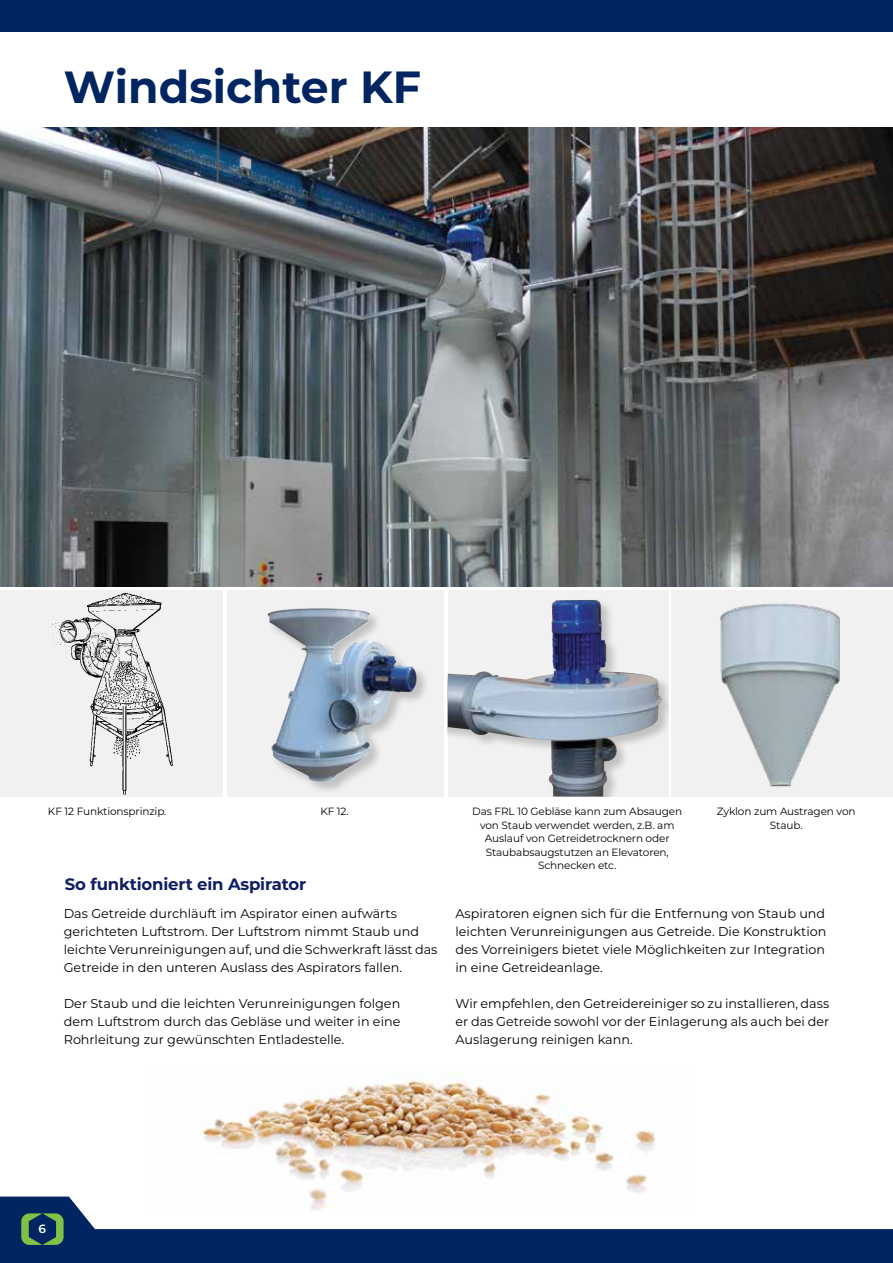
<style>
.page{position:relative;width:893px;height:1263px;background:#fff}
.page>*{position:absolute;margin:0;border:0;box-sizing:border-box;transform-origin:0 0}
.t1{font:700 45px "Montserrat";color:#002561}
.t2{font:700 16.5px "Montserrat";letter-spacing:-.01em;color:#0e1e63}
.t3{font:12.75px/18px "Montserrat";color:#000;text-align:justify}
.t4{font:600 12px "Montserrat";color:#fff}
.t5{font:10.5px/13.5px "Montserrat";letter-spacing:-.01em;color:#000;text-align:center}
</style>
<div class="page">
<div style="left:0;top:0;width:893px;height:32px;background:#002561"></div>
<svg style="left:0;top:1196px;width:893px;height:67px;fill:#002561"></svg>
<svg style="left:21px;top:1213px;width:43px;height:32px"></svg>
<img style="left:146px;top:1072px;width:545px;height:138px">
<img style="left:0;top:128px;width:893px;height:459px">
<div style="left:0;top:590px;width:223px;height:206px;background:#f1f1f2"></div>
<img style="left:51px;top:592px;width:122px;height:203px">
<div style="left:227px;top:590px;width:217px;height:206px;background:#f1f1f2"></div>
<div style="left:267px;top:607px;width:163px;height:188px;background:#000;opacity:.2"></div>
<img style="left:268px;top:608px;width:62px;height:6px">
<div style="left:448px;top:590px;width:220px;height:206px;background:#f1f1f2"></div>
<div style="left:448px;top:598px;width:220px;height:198px;background:#000;opacity:.2"></div>
<img style="left:448px;top:600px;width:214px;height:196px">
<div style="left:672px;top:590px;width:221px;height:206px;background:#f1f1f2"></div>
<img style="left:720px;top:603px;width:120px;height:184px">
<h1 class="t1" style="left:64px;top:55px;width:359px">Windsichter KF</h1>
<p class="t5" style="left:48px;top:804px;width:120px">KF 12 Funktionsprinzip.</p>
<p class="t5" style="left:320px;top:804px;width:30px">KF 12.</p>
<p class="t5" style="left:472px;top:804px;width:211px">Das FRL 10 Gebläse kann zum Absaugen von Staub verwendet werden, z.B. am<br>Auslauf von Getreidetrocknern oder<br>Staubabsaugstutzen an Elevatoren,<br>Schnecken etc.</p>
<p class="t5" style="left:717px;top:804px;width:140px">Zyklon zum Austragen von<br>Staub.</p>
<p class="t2" style="left:65px;top:872px;width:243px">So funktioniert ein Aspirator</p>
<p class="t3" style="left:64px;top:904px;width:375px;text-align:left">Das Getreide durchläuft im Aspirator einen aufwärts gerichteten Luftstrom. Der Luftstrom nimmt Staub und leichte Verunreinigungen auf, und die Schwerkraft lässt das Getreide in den unteren Auslass des Aspirators fallen.</p>
<p class="t3" style="left:64px;top:994px;width:338px">Der Staub und die leichten Verunreinigungen folgen dem Luftstrom durch das Gebläse und weiter in eine Rohrleitung zur gewünschten Entladestelle.</p>
<p class="t3" style="left:455px;top:904px;width:372px">Aspiratoren eignen sich für die Entfernung von Staub und leichten Verunreinigungen aus Getreide. Die Konstruktion des Vorreinigers bietet viele Möglichkeiten zur Integration in eine Getreideanlage.</p>
<p class="t3" style="left:455px;top:994px;width:375px">Wir empfehlen, den Getreidereiniger so zu installieren, dass er das Getreide sowohl vor der Einlagerung als auch bei der Auslagerung reinigen kann.</p>
<p class="t4" style="left:39px;top:1220px;width:9px">6</p>
</div>
